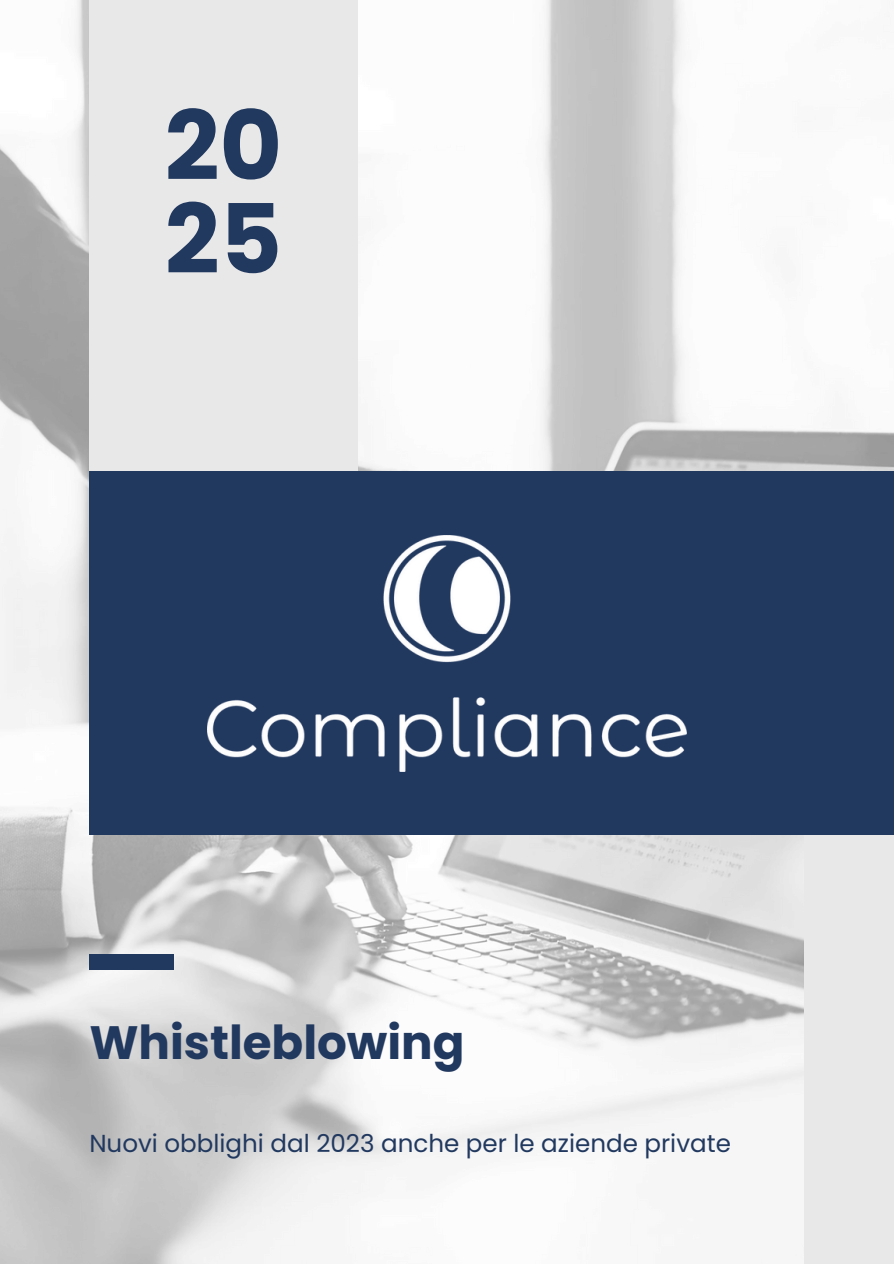
<style>
.page{position:relative;width:894px;height:1264px;background:#fff}
.page>*{position:absolute;margin:0;border:0;box-sizing:border-box;transform-origin:0 0}
.t1{font:700 96px/93.3px "Poppins";color:#21385f}
.t2{font:700 46.8px "Poppins";color:#21385f}
.t3{font:24.6px "Poppins";color:#21385f}
</style>
<div class="page">
<img style="left:0;top:0;width:893px;height:1263px">
<div style="left:89px;top:0;width:268px;height:502px;background:#e8e8e8"></div>
<div style="left:804px;top:721px;width:89px;height:542px;background:#e8e8e8"></div>
<div style="left:89px;top:471px;width:804px;height:364px;background:#21385f"></div>
<div style="left:89px;top:954px;width:85px;height:16px;background:#21385f"></div>
<img style="left:207px;top:535px;width:479px;height:236px">
<h1 class="t1" style="left:165px;top:99px;width:119px">20<br>25</h1>
<p class="t2" style="left:89px;top:1009px;width:376px">Whistleblowing</p>
<h2 class="t3" style="left:89px;top:1126px;width:643px">Nuovi obblighi dal 2023 anche per le aziende private</h2>
</div>
